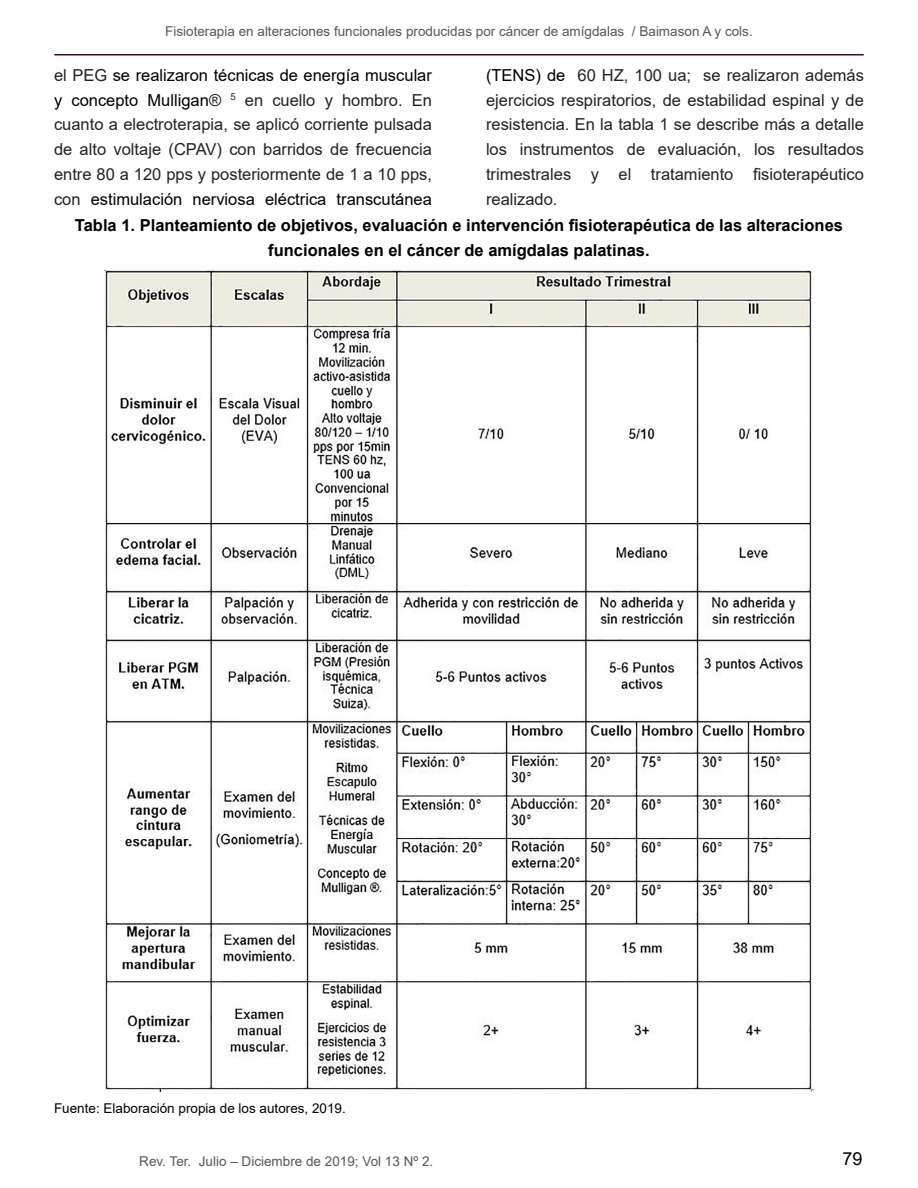
<style>
.page{position:relative;width:918px;height:1188px;background:#fff}
.page>*{position:absolute;margin:0;border:0;box-sizing:border-box;transform-origin:0 0}
.t1{font:18px "Arial";color:#000}
.t2{font:16.5px/24.8px "Arial";color:#222;text-align:justify}
.t3{font:700 16.5px/24.8px "Arial";color:#000;text-align:center}
.t4{font:13.5px "Arial";color:#575756}
.t5{font:13.5px "Arial";color:#000}
.s1{color:#000}
</style>
<div class="page">
<hr style="left:55px;top:54px;width:808px;height:2px;background:#3d0f15">
<img style="left:105px;top:271px;width:709px;height:820px">
<p class="t4" style="left:165px;top:22px;width:589px">Fisioterapia en alteraciones funcionales producidas por cáncer de amígdalas / Baimason A y cols.</p>
<p class="t2" style="left:54px;top:63px;width:380px">el PEG <span class="s1">se realizaron técnicas de energía muscular y concepto Mulligan</span>® <sup>5</sup> en cuello y hombro. En cuanto a electroterapia, se aplicó corriente pulsada de alto voltaje (CPAV) con barridos de frecuencia entre 80 a 120 pps y posteriormente de 1 a 10 pps, con <span class="s1">estimulación nerviosa eléctrica transcutánea</span></p>
<p class="t2" style="left:486px;top:63px;width:380px"><span class="s1">(TENS) de</span> 60 HZ, 100 ua; se realizaron además ejercicios respiratorios, de estabilidad espinal y de resistencia. En la tabla 1 se describe más a detalle los instrumentos de evaluación, los resultados trimestrales y el tratamiento fisioterapéutico realizado.</p>
<p class="t3" style="left:75px;top:214px;width:770px">Tabla 1. Planteamiento de objetivos, evaluación e intervención fisioterapéutica de las alteraciones funcionales en el cáncer de amígdalas palatinas.</p>
<p class="t5" style="left:54px;top:1099px;width:293px">Fuente: Elaboración propia de los autores, 2019.</p>
<p class="t4" style="left:139px;top:1152px;width:296px">Rev. Ter. Julio – Diciembre de 2019; Vol 13 Nº 2.</p>
<p class="t1" style="left:842px;top:1147px;width:22px">79</p>
</div>
